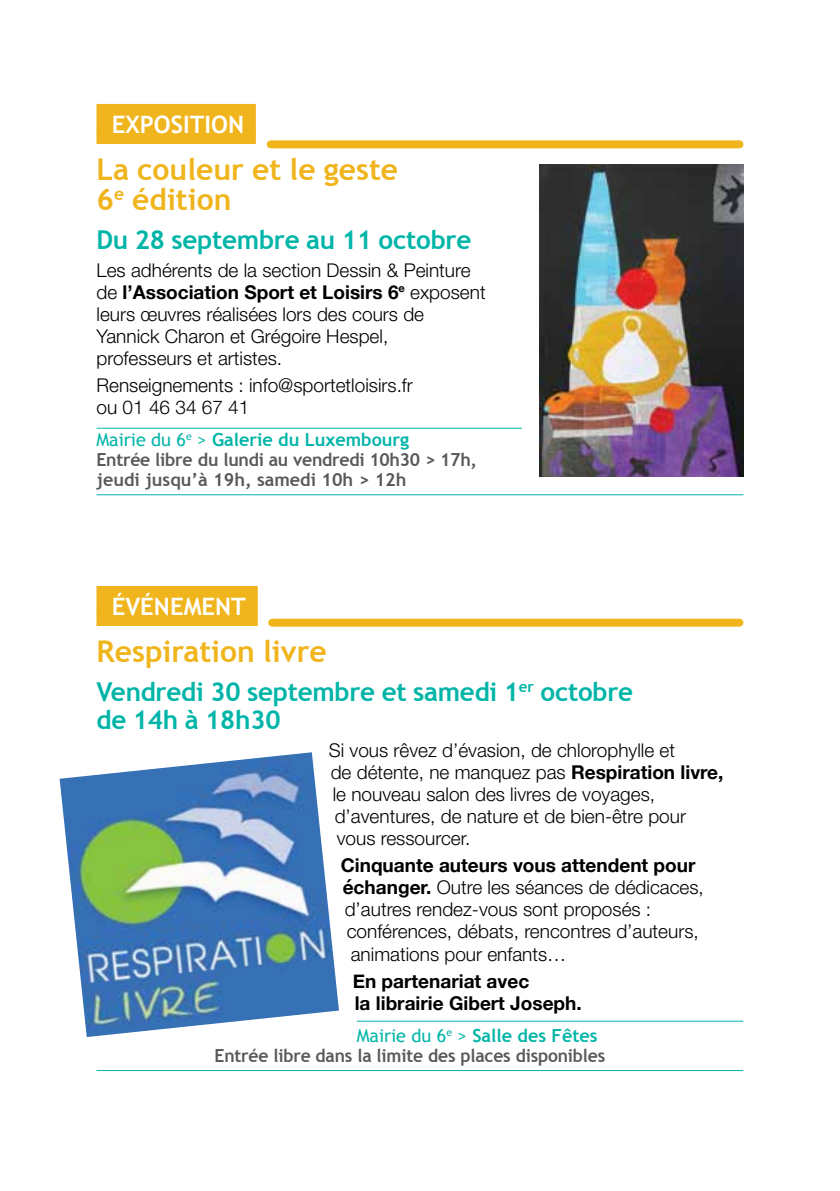
<style>
.page{position:relative;width:840px;height:1191px;background:#fff}
.page>*{position:absolute;margin:0;border:0;box-sizing:border-box;transform-origin:0 0}
.t1{font:700 30px/30px "Trebuchet MS";color:#f0b51c}
.t2{font:700 26px/28px "Trebuchet MS";letter-spacing:-.01em;color:#00b5a8}
.t3{font:700 24px "Trebuchet MS";color:#fff}
.t4{font:300 19px/22px "Helvetica Neue";color:#000}
.t5{font:700 19px/22px "Helvetica Neue";color:#000}
.t6{font:700 18px/20px "Trebuchet MS";letter-spacing:-.01em;color:#58595b}
.s1{color:#f0b51c}
.s2{font-weight:400;font-size:20px;color:#f0b51c}
.s3{font-weight:700}
.s4{font-weight:400;color:#00b5a8}
.s5{color:#00b5a8}
</style>
<div class="page">
<div style="left:96px;top:104px;width:160px;height:40px;background:#f0b51c"></div>
<hr style="left:96px;top:428px;width:425px;height:1px;background:#00b5a8">
<hr style="left:96px;top:494px;width:647px;height:1px;background:#00b5a8">
<div style="left:270px;top:140px;width:469px;height:8px;background:#f0b51c"></div>
<img style="left:539px;top:164px;width:203px;height:312px">
<div style="left:96px;top:586px;width:162px;height:40px;background:#f0b51c"></div>
<hr style="left:356px;top:1020px;width:386px;height:1px;background:#00b5a8">
<hr style="left:96px;top:1070px;width:646px;height:1px;background:#00b5a8">
<div style="left:272px;top:618px;width:467px;height:8px;background:#f0b51c"></div>
<img style="left:60px;top:752px;width:279px;height:285px">
<p class="t3" style="left:96px;top:109px;width:161px"><span class="s1">A</span>EXPOSITION<span class="s2">A</span></p>
<h1 class="t1" style="left:96px;top:154px;width:303px">La couleur et le geste<br>6<sup>e</sup> édition</h1>
<h2 class="t2" style="left:96px;top:226px;width:376px">Du 28 septembre au 11 octobre</h2>
<p class="t4" style="left:96px;top:258px;width:390px">Les adhérents de la section Dessin &amp; Peinture de <span class="s3">l’Association Sport et Loisirs 6</span><sup>e</sup> exposent leurs œuvres réalisées lors des cours de Yannick Charon et Grégoire Hespel, professeurs et artistes.</p>
<p class="t4" style="left:96px;top:374px;width:318px">Renseignements : info@sportetloisirs.fr ou 01 46 34 67 41</p>
<p class="t6" style="left:96px;top:429px;width:382px"><span class="s4">Mairie du 6</span><sup>e</sup> <span class="s4">&gt;</span> <span class="s5">Galerie du Luxembourg<br></span>Entrée libre du lundi au vendredi 10h30 &gt; 17h, jeudi jusqu’à 19h, samedi 10h &gt; 12h</p>
<p class="t3" style="left:96px;top:591px;width:163px"><span class="s1">A</span>ÉVÉNEMENT<span class="s2">A</span></p>
<h1 class="t1" style="left:96px;top:636px;width:232px">Respiration livre</h1>
<h2 class="t2" style="left:96px;top:678px;width:538px">Vendredi 30 septembre et samedi 1<sup>er</sup> octobre de 14h à 18h30</h2>
<p class="t4" style="left:328px;top:738px;width:347px">Si vous rêvez d’évasion, de chlorophylle et</p>
<p class="t4" style="left:330px;top:760px;width:394px">de détente, ne manquez pas <span class="s3">Respiration livre,</span></p>
<p class="t4" style="left:332px;top:782px;width:324px">le nouveau salon des livres de voyages,</p>
<p class="t4" style="left:334px;top:804px;width:352px">d’aventures, de nature et de bien-être pour</p>
<p class="t4" style="left:336px;top:826px;width:135px">vous ressourcer.</p>
<p class="t5" style="left:340px;top:855px;width:356px">Cinquante auteurs vous attendent pour</p>
<p class="t4" style="left:342px;top:876px;width:362px"><span class="s3">échanger.</span> Outre les séances de dédicaces,</p>
<p class="t4" style="left:344px;top:898px;width:308px">d’autres rendez-vous sont proposés :</p>
<p class="t4" style="left:346px;top:920px;width:353px">conférences, débats, rencontres d’auteurs,</p>
<p class="t4" style="left:350px;top:942px;width:217px">animations pour enfants…</p>
<p class="t5" style="left:352px;top:971px;width:230px">En partenariat avec<br>la librairie Gibert Joseph.</p>
<p class="t6" style="left:214px;top:1025px;width:392px;text-indent:142px"><span class="s4">Mairie du 6</span><sup>e</sup> <span class="s4">&gt;</span> <span class="s5">Salle des Fêtes<br></span>Entrée libre dans la limite des places disponibles</p>
</div>
